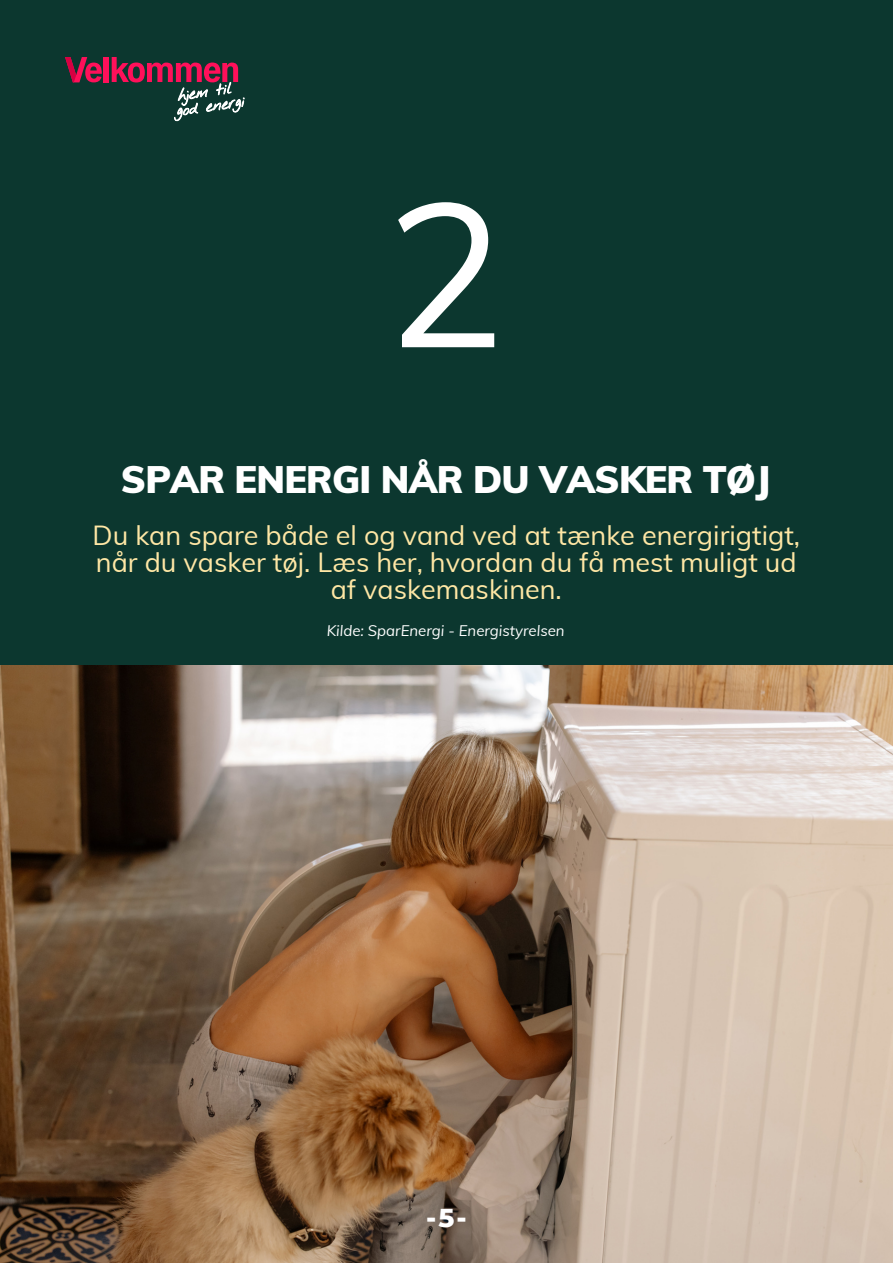
<style>
.page{position:relative;width:893px;height:1264px;background:#fff}
.page>*{position:absolute;margin:0;border:0;box-sizing:border-box;transform-origin:0 0}
.t1{font:201.3px "Muli";color:#fff}
.t2{font:900 37.5px "Muli";letter-spacing:-.02em;color:#fff}
.t3{font:27px/27px "Muli";color:#ffe7a5;text-align:center}
.t4{font:800 26.4px "Montserrat";color:#fff}
.t5{font:italic 15px "Muli";color:#fff}
</style>
<div class="page">
<div style="left:0;top:0;width:892px;height:1262px;background:#0c372f"></div>
<svg style="left:65px;top:57px;width:37px;height:25px"></svg>
<div style="left:104px;top:57px;width:5px;height:25px;background:#ff105a"></div>
<svg style="left:112px;top:57px;width:132px;height:64px"></svg>
<img style="left:0;top:665px;width:892px;height:597px">
<p class="t1" style="left:385px;top:145px;width:122px">2</p>
<p class="t2" style="left:121px;top:455px;width:651px">SPAR ENERGI NÅR DU VASKER TØJ</p>
<p class="t3" style="left:93px;top:521px;width:708px">Du kan spare både el og vand ved at tænke energirigtigt, når du vasker tøj. Læs her, hvordan du få mest muligt ud af vaskemaskinen.</p>
<p class="t5" style="left:327px;top:620px;width:239px">Kilde: SparEnergi - Energistyrelsen</p>
<p class="t4" style="left:426px;top:1200px;width:42px">-5-</p>
</div>
